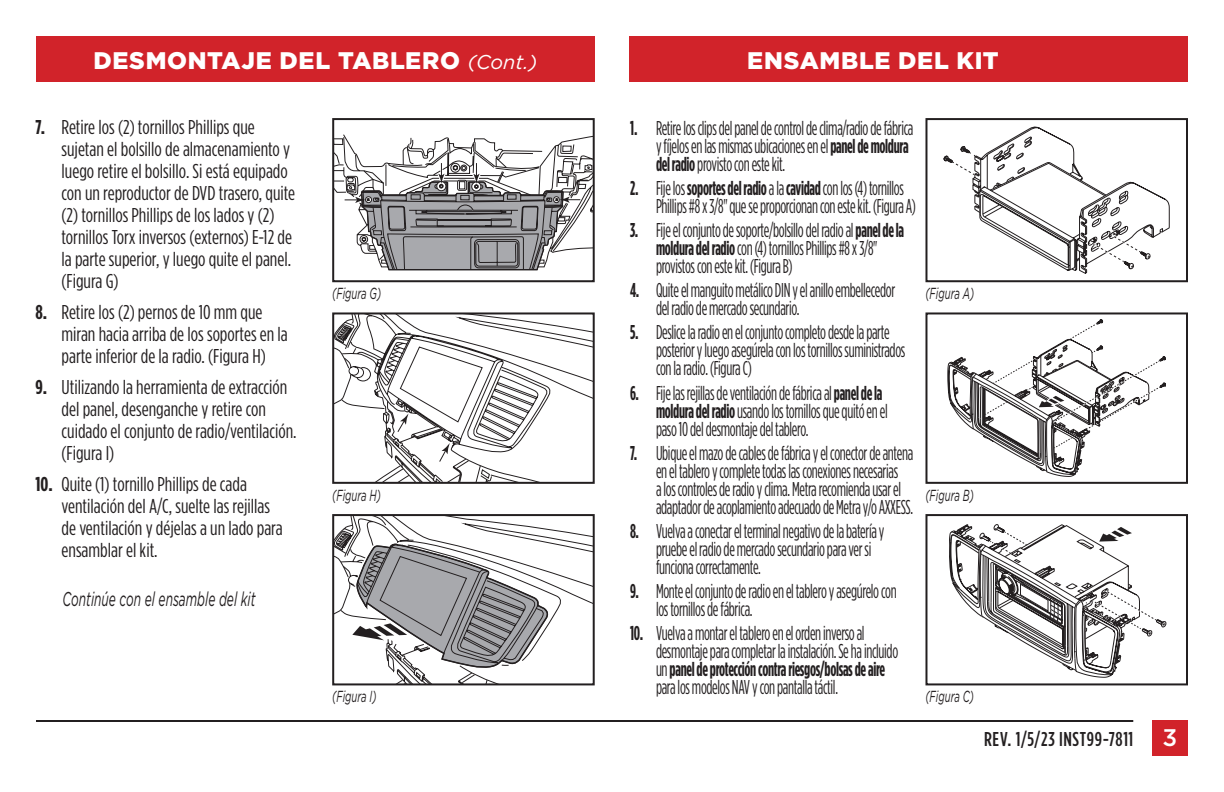
<style>
.page{position:relative;width:1224px;height:792px;background:#fff}
.page>*{position:absolute;margin:0;border:0;box-sizing:border-box;transform-origin:0 0}
.t1{font:900 24px "Gotham";letter-spacing:.03em;color:#fff}
.t2{font:20px/18px "Gotham Condensed";letter-spacing:-.02em;color:#231f20;scale:.8 1}
.t3{font:20px/22px "Gotham Condensed";color:#231f20}
.t4{font:italic 20px "Gotham";color:#231f20;scale:.6 1}
.t5{font:500 20px "Gotham Condensed";letter-spacing:.035em;color:#231f20}
.t6{font:italic 16px "Gotham";color:#231f20;scale:.6 1}
.s1{font-weight:400;font-style:italic;font-size:20px}
.s2{font-weight:700}
.s3{font-family:"Gotham";font-size:24px;color:#fff}
</style>
<div class="page">
<div style="left:36px;top:36px;width:559px;height:45px;background:#d1232a"></div>
<div style="left:629px;top:36px;width:559px;height:45px;background:#d1232a"></div>
<hr style="left:36px;top:720px;width:1097px;height:2px;background:#231f20">
<div style="left:1152px;top:720px;width:36px;height:36px;background:#d1232a"></div>
<svg style="left:335px;top:134px;width:257px;height:136px"></svg>
<div style="left:332px;top:118px;width:263px;height:164px;border:2px solid #231f20"></div>
<svg style="left:351px;top:315px;width:241px;height:166px"></svg>
<svg style="left:335px;top:319px;width:200px;height:162px"></svg>
<div style="left:332px;top:312px;width:263px;height:172px;border:2px solid #231f20"></div>
<svg style="left:350px;top:517px;width:242px;height:106px"></svg>
<svg style="left:335px;top:525px;width:215px;height:157px"></svg>
<div style="left:332px;top:514px;width:263px;height:171px;border:2px solid #231f20"></div>
<svg style="left:944px;top:127px;width:226px;height:147px"></svg>
<div style="left:925px;top:118px;width:263px;height:164px;border:2px solid #231f20"></div>
<svg style="left:948px;top:320px;width:218px;height:157px"></svg>
<div style="left:925px;top:312px;width:263px;height:172px;border:2px solid #231f20"></div>
<svg style="left:949px;top:524px;width:217px;height:154px"></svg>
<div style="left:925px;top:514px;width:263px;height:171px;border:2px solid #231f20"></div>
<p class="t1" style="left:93px;top:47px;width:446px">DESMONTAJE DEL TABLERO <span class="s1">(Cont.)</span></p>
<p class="t1" style="left:747px;top:47px;width:253px">ENSAMBLE DEL KIT</p>
<p class="t3" style="left:62px;top:116px;width:235px;text-indent:-26px"><span class="s2">7.</span> Retire los (2) tornillos Phillips que sujetan el bolsillo de almacenamiento y luego retire el bolsillo. Si está equipado con un reproductor de DVD trasero, quite (2) tornillos Phillips de los lados y (2) tornillos Torx inversos (externos) E-12 de la parte superior, y luego quite el panel. (Figura G)</p>
<p class="t3" style="left:62px;top:301px;width:228px;text-indent:-26px"><span class="s2">8.</span> Retire los (2) pernos de 10 mm que miran hacia arriba de los soportes en la parte inferior de la radio. (Figura H)</p>
<p class="t3" style="left:62px;top:376px;width:236px;text-indent:-26px"><span class="s2">9.</span> Utilizando la herramienta de extracción del panel, desenganche y retire con cuidado el conjunto de radio/ventilación. (Figura I)</p>
<p class="t3" style="left:62px;top:473px;width:223px;text-indent:-26px"><span class="s2">10.</span> Quite (1) tornillo Phillips de cada ventilación del A/C, suelte las rejillas de ventilación y déjelas a un lado para ensamblar el kit.</p>
<p class="t4" style="left:62px;top:588px;width:323px">Continúe con el ensamble del kit</p>
<p class="t6" style="left:332px;top:285px;width:83px">(Figura G)</p>
<p class="t6" style="left:332px;top:486px;width:83px">(Figura H)</p>
<p class="t6" style="left:332px;top:688px;width:75px">(Figura I)</p>
<p class="t2" style="left:656px;top:119px;width:323px;text-indent:-26px"><span class="s2">1.</span> Retirelosclipsdelpaneldecontroldeclima/radiodefábrica yfíjelosenlasmismasubicacionesenel<span class="s2">panel de moldura del radio</span>provistoconestekit.</p>
<p class="t2" style="left:656px;top:179px;width:326px;text-indent:-26px"><span class="s2">2.</span> Fijelos<span class="s2">soportes del radio</span>ala<span class="s2">cavidad</span>conlos(4)tornillos<br>Phillips#8x3/8"queseproporcionanconestekit.(Figura A)</p>
<p class="t2" style="left:656px;top:221px;width:312px;text-indent:-26px"><span class="s2">3.</span> Fijeelconjuntodesoporte/bolsillodel radioal<span class="s2">panel de la moldura del radio</span>con(4)tornillosPhillips#8x3/8" provistosconestekit.(FiguraB)</p>
<p class="t2" style="left:656px;top:281px;width:301px;text-indent:-26px"><span class="s2">4.</span> Quiteelmanguitometálico DINyelanilloembellecedor del radiodemercadosecundario.</p>
<p class="t2" style="left:656px;top:323px;width:313px;text-indent:-26px"><span class="s2">5.</span> Deslicelaradioenelconjuntocompletodesdelaparte posterioryluegoasegúrelaconlostornillossuministrados conlaradio.(FiguraC)</p>
<p class="t2" style="left:656px;top:383px;width:291px;text-indent:-26px"><span class="s2">6.</span> Fijelasrejillasdeventilacióndefábricaal<span class="s2">panel de la moldura del radio</span>usandolostornillosquequitóenel paso10deldesmontajedel tablero.</p>
<p class="t2" style="left:656px;top:443px;width:323px;text-indent:-26px"><span class="s2">7.</span> Ubiqueelmazodecablesdefábricayelconectordeantena enel tableroycompletetodaslasconexionesnecesarias aloscontrolesderadioyclima. Metrarecomiendausarel adaptadordeacoplamientoadecuadode Metray/o AXXESS.</p>
<p class="t2" style="left:656px;top:521px;width:287px;text-indent:-26px"><span class="s2">8.</span> Vuelvaaconectarel terminalnegativodelabateríay pruebeel radiodemercadosecundarioparaversi funcionacorrectamente.</p>
<p class="t2" style="left:656px;top:582px;width:302px;text-indent:-26px"><span class="s2">9.</span> Monteelconjuntoderadioenel tableroyasegúrelocon lostornillosdefábrica.</p>
<p class="t2" style="left:656px;top:624px;width:304px;text-indent:-26px"><span class="s2">10.</span> Vuelvaamontarel tableroenelordeninversoal desmontajeparacompletar lainstalación.Sehaincluido un<span class="s2">panel de protección contra riesgos/bolsas de aire </span>paralosmodelos NAVyconpantallatáctil.</p>
<p class="t6" style="left:925px;top:285px;width:83px">(Figura A)</p>
<p class="t6" style="left:925px;top:486px;width:82px">(Figura B)</p>
<p class="t6" style="left:925px;top:688px;width:82px">(Figura C)</p>
<p class="t5" style="left:984px;top:728px;width:195px">REV. 1/5/23 INST99-7811 <span class="s3">3</span></p>
</div>
